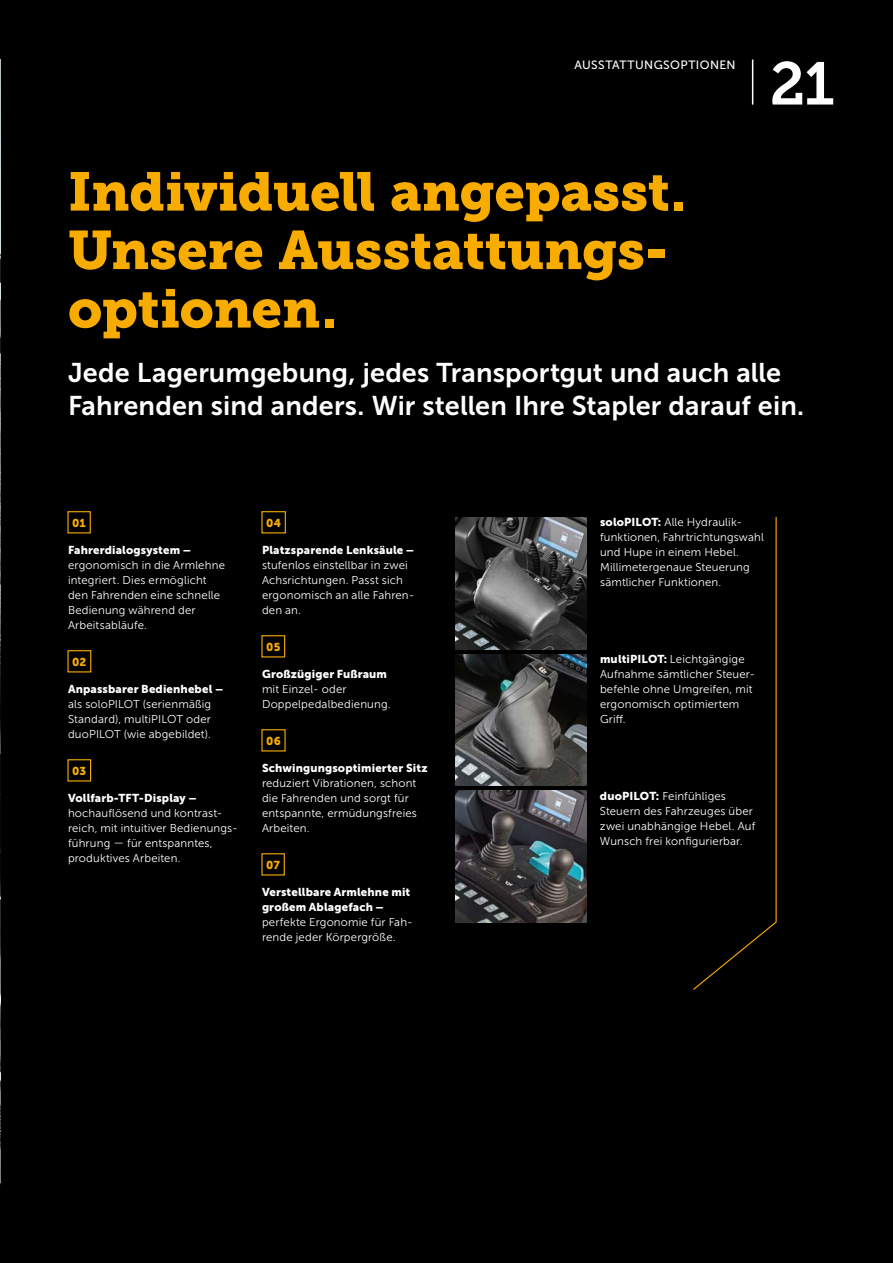
<style>
.page{position:relative;width:893px;height:1263px;background:#000}
.page>*{position:absolute;margin:0;border:0;box-sizing:border-box;transform-origin:0 0}
.t1{font:60px "Museo JH Slab 700";color:#fff}
.t2{font:54px/58.5px "Museo JH Slab 900";letter-spacing:-.005em;color:#f8ac00}
.t3{font:27px/33px "Museo JH Sans 700";letter-spacing:.005em;color:#fff}
.t4{font:12px "Museo JH Sans 500";letter-spacing:.035em;color:#fff}
.t5{font:11.4px/15px "Museo JH Sans 300";letter-spacing:.015em;color:#fff}
.t6{font:11.4px/15px "Museo JH Sans 900";letter-spacing:.015em;color:#fff}
.t7{font:11.4px "Museo JH Sans 900";letter-spacing:.005em;color:#f8ac00}
.s1{font-family:"Museo JH Sans 900"}
</style>
<div class="page">
<hr style="left:752px;top:60px;width:1px;height:45px;background:#fff">
<img style="left:0;top:60px;width:1px;height:1124px">
<img style="left:455px;top:791px;width:132px;height:132px">
<img style="left:455px;top:517px;width:132px;height:132px">
<svg style="left:693px;top:516px;width:84px;height:474px"></svg>
<img style="left:455px;top:654px;width:132px;height:132px">
<div style="left:67px;top:511px;width:24px;height:22px;border:1px solid #f8ac00"></div>
<div style="left:67px;top:650px;width:24px;height:22px;border:1px solid #f8ac00"></div>
<div style="left:67px;top:759px;width:24px;height:22px;border:1px solid #f8ac00"></div>
<div style="left:261px;top:511px;width:25px;height:22px;border:1px solid #f8ac00"></div>
<div style="left:261px;top:635px;width:24px;height:22px;border:1px solid #f8ac00"></div>
<div style="left:261px;top:729px;width:25px;height:22px;border:1px solid #f8ac00"></div>
<div style="left:261px;top:853px;width:24px;height:22px;border:1px solid #f8ac00"></div>
<p class="t4" style="left:574px;top:58px;width:163px">AUSSTATTUNGSOPTIONEN</p>
<h1 class="t1" style="left:770px;top:50px;width:66px">21</h1>
<h2 class="t2" style="left:68px;top:163px;width:620px">Individuell angepasst.<br>Unsere Ausstattungs&shy;optionen.</h2>
<h3 class="t3" style="left:68px;top:356px;width:738px">Jede Lagerumgebung, jedes Transportgut und auch alle<br>Fahrenden sind anders. Wir stellen Ihre Stapler darauf ein.</h3>
<p class="t7" style="left:72px;top:516px;width:15px">01</p>
<p class="t6" style="left:68px;top:542px;width:125px">Fahrerdialogsystem –</p>
<p class="t5" style="left:68px;top:557px;width:158px">ergonomisch in die Armlehne integriert. Dies ermöglicht den Fahrenden eine schnelle<br>Bedienung während der<br>Arbeitsabläufe.</p>
<p class="t7" style="left:72px;top:655px;width:16px">02</p>
<p class="t6" style="left:68px;top:681px;width:157px">Anpassbarer Bedienhebel –</p>
<p class="t5" style="left:68px;top:696px;width:145px;text-align:justify">als soloPILOT (serienmäßig Standard), multiPILOT oder duoPILOT (wie abgebildet).</p>
<p class="t7" style="left:72px;top:764px;width:16px">03</p>
<p class="t6" style="left:68px;top:790px;width:130px">Vollfarb-TFT-Display –</p>
<p class="t5" style="left:68px;top:805px;width:171px">hochauflösend und kontrast&shy;reich, mit intuitiver Bedienungs&shy;führung — für entspanntes, produktives Arbeiten.</p>
<p class="t7" style="left:266px;top:516px;width:16px">04</p>
<p class="t6" style="left:262px;top:542px;width:154px">Platzsparende Lenksäule –</p>
<p class="t5" style="left:262px;top:557px;width:154px">stufenlos einstellbar in zwei<br>Achsrichtungen. Passt sich ergonomisch an alle Fahren&shy;den an.</p>
<p class="t7" style="left:266px;top:640px;width:16px">05</p>
<p class="t6" style="left:262px;top:666px;width:127px">Großzügiger Fußraum</p>
<p class="t5" style="left:262px;top:681px;width:130px">mit Einzel- oder<br>Doppelpedalbedienung.</p>
<p class="t7" style="left:266px;top:734px;width:16px">06</p>
<p class="t6" style="left:262px;top:760px;width:167px">Schwingungsoptimierter Sitz</p>
<p class="t5" style="left:262px;top:775px;width:156px">reduziert Vibrationen, schont die Fahrenden und sorgt für entspannte, ermüdungsfreies<br>Arbeiten.</p>
<p class="t7" style="left:266px;top:858px;width:15px">07</p>
<p class="t6" style="left:262px;top:884px;width:150px">Verstellbare Armlehne mit großem Ablagefach –</p>
<p class="t5" style="left:262px;top:914px;width:152px">perfekte Ergonomie für Fah&shy;rende jeder Körpergröße.</p>
<p class="t5" style="left:600px;top:514px;width:165px"><span class="s1">soloPILOT:</span> Alle Hydraulik&shy;funktionen, Fahrtrichtungswahl und Hupe in einem Hebel.<br>Millimetergenaue Steuerung sämtlicher Funktionen.</p>
<p class="t5" style="left:600px;top:651px;width:157px"><span class="s1">multiPILOT:</span> Leichtgängige<br>Aufnahme sämtlicher Steuer&shy;befehle ohne Umgreifen, mit ergonomisch optimiertem<br>Griff.</p>
<p class="t5" style="left:600px;top:788px;width:157px"><span class="s1">duoPILOT:</span> Feinfühliges<br>Steuern des Fahrzeuges über zwei unabhängige Hebel. Auf<br>Wunsch frei konfigurierbar.</p>
</div>
